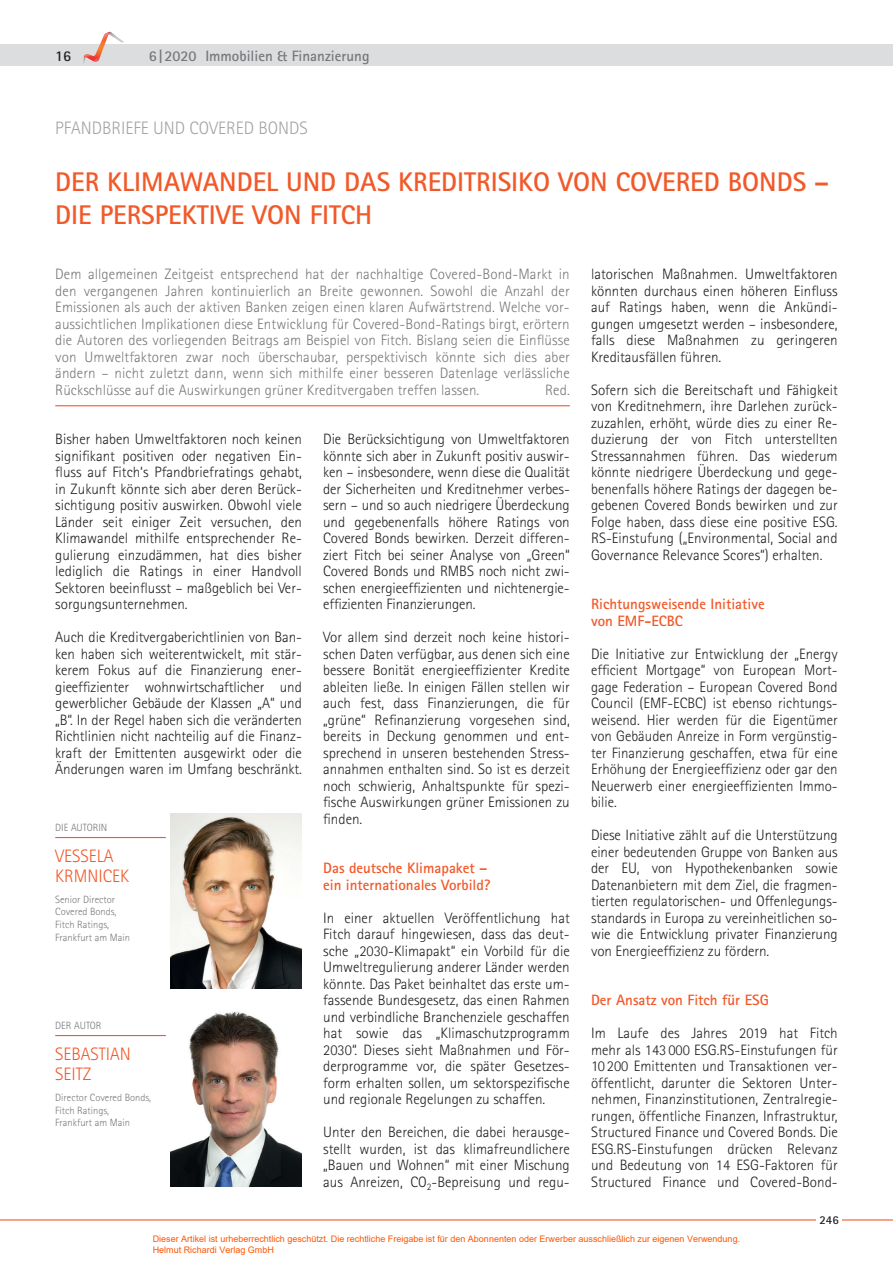
<style>
.page{position:relative;width:893px;height:1263px;background:#fff}
.page>*{position:absolute;margin:0;border:0;box-sizing:border-box;transform-origin:0 0}
.t1{font:700 27px/33px "Rotis Sans Serif";color:#f15929}
.t2{font:300 18px/20.2px "Rotis Sans Serif";color:#f15929}
.t3{font:300 18px "Rotis Sans Serif";color:#a3a4a8}
.t4{font:300 15px/16.5px "Rotis Sans Serif";color:#231f20;text-align:justify}
.t5{font:300 15px/16.5px "Rotis Sans Serif";letter-spacing:.005em;color:#76787b;text-align:justify}
.t6{font:700 15px/16.5px "Rotis Sans Serif";color:#f15929}
.t7{font:700 15px "Rotis Sans Serif";color:#76787b}
.t8{font:700 15px "Rotis Sans Serif";color:#231f20}
.t9{font:700 12px "Rotis Sans Serif";color:#231f20}
.t10{font:300 10.5px/12.6px "Rotis Sans Serif";color:#76787b}
.t11{font:9px/10.8px "Arial";color:#ff5400}
</style>
<div class="page">
<hr style="left:0;top:1219px;width:893px;height:1px;background:#f15929">
<div style="left:0;top:45px;width:893px;height:21px;background:#dcdddf"></div>
<svg style="left:83px;top:31px;width:41px;height:33px"></svg>
<div style="left:816px;top:1214px;width:26px;height:13px;background:#fff"></div>
<hr style="left:55px;top:405px;width:515px;height:1px;background:#f15929">
<img style="left:170px;top:1011px;width:132px;height:176px">
<img style="left:170px;top:813px;width:132px;height:176px">
<hr style="left:55px;top:1035px;width:111px;height:1px;background:#f15929">
<hr style="left:55px;top:837px;width:111px;height:1px;background:#f15929">
<p class="t8" style="left:55px;top:46px;width:18px">16</p>
<p class="t7" style="left:149px;top:46px;width:222px">6|2020 Immobilien &amp; Finanzierung</p>
<p class="t3" style="left:55px;top:117px;width:254px">PFANDBRIEFE UND COVERED BONDS</p>
<h1 class="t1" style="left:55px;top:165px;width:775px">DER KLIMAWANDEL UND DAS KREDITRISIKO VON COVERED BONDS –<br>DIE PERSPEKTIVE VON FITCH</h1>
<p class="t5" style="left:55px;top:266px;width:516px">Dem allgemeinen Zeitgeist entsprechend hat der nachhaltige Covered-Bond-Markt in den vergangenen Jahren kontinuierlich an Breite gewonnen. Sowohl die Anzahl der Emissionen als auch der aktiven Banken zeigen einen klaren Aufwärtstrend. Welche vor&shy;aussichtlichen Implikationen diese Entwicklung für Covered-Bond-Ratings birgt, erörtern die Autoren des vorliegenden Beitrags am Beispiel von Fitch. Bislang seien die Einflüsse von Umweltfaktoren zwar noch überschaubar, perspektivisch könnte sich dies aber ändern – nicht zuletzt dann, wenn sich mithilfe einer besseren Datenlage verlässliche Rückschlüsse auf die Auswirkungen grüner Kreditvergaben treffen lassen.</p>
<p class="t5" style="left:545px;top:381px;width:26px">Red.</p>
<p class="t4" style="left:55px;top:431px;width:248px">Bisher haben Umweltfaktoren noch keinen signifikant positiven oder negativen Ein&shy;fluss auf Fitch‘s Pfandbriefratings gehabt, in Zukunft könnte sich aber deren Berück&shy;sichtigung positiv auswirken. Obwohl viele Länder seit einiger Zeit versuchen, den Klimawandel mithilfe entsprechender Re&shy;gulierung einzudämmen, hat dies bisher lediglich die Ratings in einer Handvoll Sektoren beeinflusst – maßgeblich bei Ver&shy;sorgungsunternehmen.</p>
<p class="t4" style="left:55px;top:629px;width:248px">Auch die Kreditvergaberichtlinien von Ban&shy;ken haben sich weiterentwickelt, mit stär&shy;kerem Fokus auf die Finanzierung ener&shy;gieeffizienter wohnwirtschaftlicher und gewerblicher Gebäude der Klassen „A“ und „B“. In der Regel haben sich die veränderten Richtlinien nicht nachteilig auf die Finanz&shy;kraft der Emittenten ausgewirkt oder die Änderungen waren im Umfang beschränkt.</p>
<p class="t10" style="left:55px;top:821px;width:54px">DIE AUTORIN</p>
<p class="t2" style="left:55px;top:846px;width:75px">VESSELA<br>KRMNICEK</p>
<p class="t10" style="left:55px;top:893px;width:76px">Senior Director<br>Covered Bonds,<br>Fitch Ratings,<br>Frankfurt am Main</p>
<p class="t10" style="left:55px;top:1019px;width:48px">DER AUTOR</p>
<p class="t2" style="left:55px;top:1044px;width:77px">SEBASTIAN<br>SEITZ</p>
<p class="t10" style="left:55px;top:1091px;width:97px">Director Covered Bonds,<br>Fitch Ratings,<br>Frankfurt am Main</p>
<p class="t4" style="left:323px;top:431px;width:248px">Die Berücksichtigung von Umweltfaktoren könnte sich aber in Zukunft positiv auswir&shy;ken – insbesondere, wenn diese die Qualität der Sicherheiten und Kreditnehmer verbes&shy;sern – und so auch niedrigere Überdeckung und gegebenenfalls höhere Ratings von Covered Bonds bewirken. Derzeit differen&shy;ziert Fitch bei seiner Analyse von „Green“ Covered Bonds und RMBS noch nicht zwi&shy;schen energieeffizienten und nichtenergie&shy;effizienten Finanzierungen.</p>
<p class="t4" style="left:323px;top:629px;width:248px">Vor allem sind derzeit noch keine histori&shy;schen Daten verfügbar, aus denen sich eine bessere Bonität energieeffizienter Kredite ableiten ließe. In einigen Fällen stellen wir auch fest, dass Finanzierungen, die für „grüne“ Refinanzierung vorgesehen sind, bereits in Deckung genommen und ent&shy;sprechend in unseren bestehenden Stress&shy;annahmen enthalten sind. So ist es derzeit noch schwierig, Anhaltspunkte für spezi&shy;fische Auswirkungen grüner Emissionen zu finden.</p>
<p class="t6" style="left:323px;top:859px;width:169px">Das deutsche Klimapaket – ein internationales Vorbild?</p>
<p class="t4" style="left:323px;top:909px;width:248px">In einer aktuellen Veröffentlichung hat Fitch darauf hingewiesen, dass das deut&shy;sche „2030-Klimapakt“ ein Vorbild für die Umweltregulierung anderer Länder werden könnte. Das Paket beinhaltet das erste um&shy;fassende Bundesgesetz, das einen Rahmen und verbindliche Branchenziele geschaffen hat sowie das „Klimaschutzprogramm 2030“. Dieses sieht Maßnahmen und För&shy;derprogramme vor, die später Gesetzes&shy;form erhalten sollen, um sektorspezifische und regionale Regelungen zu schaffen.</p>
<p class="t4" style="left:323px;top:1124px;width:248px">Unter den Bereichen, die dabei herausge&shy;stellt wurden, ist das klimafreundlichere „Bauen und Wohnen“ mit einer Mischung aus Anreizen, CO<sub>2</sub>-Bepreisung und regu-</p>
<p class="t4" style="left:591px;top:266px;width:248px">latorischen Maßnahmen. Umweltfaktoren könnten durchaus einen höheren Einfluss auf Ratings haben, wenn die Ankündi&shy;gungen umgesetzt werden – insbesondere, falls diese Maßnahmen zu geringeren Kreditausfällen führen.</p>
<p class="t4" style="left:591px;top:381px;width:248px">Sofern sich die Bereitschaft und Fähigkeit von Kreditnehmern, ihre Darlehen zurück&shy;zuzahlen, erhöht, würde dies zu einer Re&shy;duzierung der von Fitch unterstellten Stressannahmen führen. Das wiederum könnte niedrigere Überdeckung und gege&shy;benenfalls höhere Ratings der dagegen be&shy;gebenen Covered Bonds bewirken und zur Folge haben, dass diese eine positive ESG.<br>RS--Einstufung („Environmental, Social and Governance Relevance Scores“) erhalten.</p>
<p class="t6" style="left:591px;top:595px;width:175px">Richtungsweisende Initiative von EMF-ECBC</p>
<p class="t4" style="left:591px;top:645px;width:248px">Die Initiative zur Entwicklung der „Energy efficient Mortgage“ von European Mort&shy;gage Federation – European Covered Bond Council (EMF-ECBC) ist ebenso richtungs&shy;weisend. Hier werden für die Eigentümer von Gebäuden Anreize in Form vergünstig&shy;ter Finanzierung geschaffen, etwa für eine Erhöhung der Energieeffizienz oder gar den Neuerwerb einer energieeffizienten Immo&shy;bilie.</p>
<p class="t4" style="left:591px;top:827px;width:248px">Diese Initiative zählt auf die Unterstützung einer bedeutenden Gruppe von Banken aus der EU, von Hypothekenbanken sowie Datenanbietern mit dem Ziel, die fragmen&shy;tierten regulatorischen- und Offenlegungs&shy;standards in Europa zu vereinheitlichen so&shy;wie die Entwicklung privater Finanzierung von Energieeffizienz zu fördern.</p>
<p class="t6" style="left:591px;top:991px;width:179px">Der Ansatz von Fitch für ESG</p>
<p class="t4" style="left:591px;top:1025px;width:248px">Im Laufe des Jahres 2019 hat Fitch mehr als 143 000 ESG.RS-Einstufungen für 10 200 Emittenten und Transaktionen ver&shy;öffentlicht, darunter die Sektoren Unter&shy;nehmen, Finanzinstitutionen, Zentralregie&shy;rungen, öffentliche Finanzen, Infrastruktur, Structured Finance und Covered Bonds. Die ESG.RS-Einstufungen drücken Relevanz und Bedeutung von 14 ESG-Faktoren für Structured Finance und Covered-Bond--</p>
<p class="t9" style="left:819px;top:1212px;width:21px">246</p>
<p class="t11" style="left:153px;top:1233px;width:589px">Dieser Artikel ist urheberrechtlich geschützt. Die rechtliche Freigabe ist für den Abonnenten oder Erwerber ausschließlich zur eigenen Verwendung.<br>Helmut Richardi Verlag GmbH</p>
</div>
